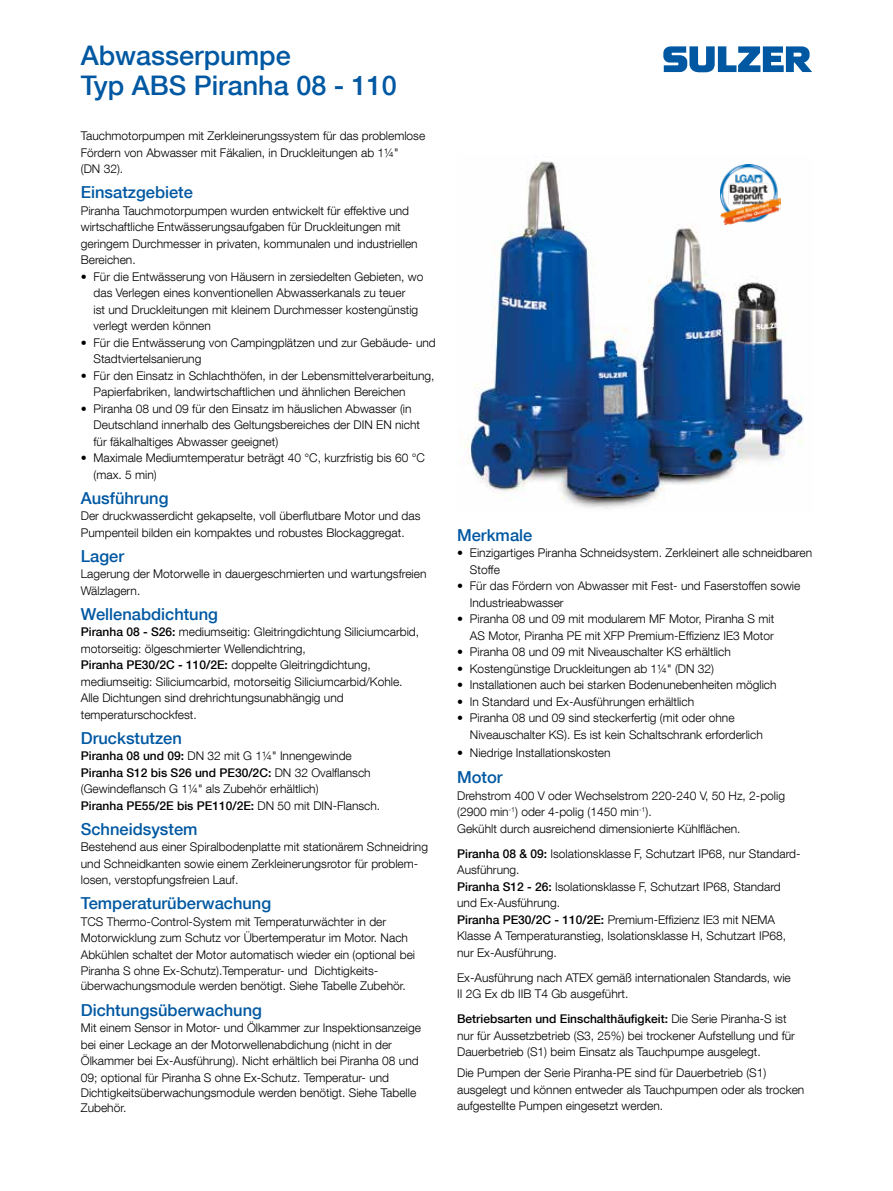
<style>
.page{position:relative;width:893px;height:1191px;background:#fff}
.page>*{position:absolute;margin:0;border:0;box-sizing:border-box;transform-origin:0 0}
.t1{font:500 27px/30px "Helvetica Neue LT Com";color:#0058a2}
.t2{font:500 16.5px "Helvetica Neue LT Com";color:#0058a2}
.t3{font:300 12px/16.5px "Helvetica Neue LT Com";color:#000}
.s1{font-weight:500}
</style>
<div class="page">
<svg style="left:663px;top:46px;width:149px;height:26px"></svg>
<img style="left:465px;top:156px;width:339px;height:353px">
<img style="left:721px;top:165px;width:59px;height:59px">
<h1 class="t1" style="left:81px;top:40px;width:318px">Abwasserpumpe<br>Typ ABS Piranha 08 - 110</h1>
<p class="t3" style="left:81px;top:127px;width:346px">Tauchmotorpumpen mit Zerkleinerungssystem für das problemlose<br>Fördern von Abwasser mit Fäkalien, in Druckleitungen ab 1¼"<br>(DN 32).</p>
<h2 class="t2" style="left:81px;top:182px;width:114px">Einsatzgebiete</h2>
<p class="t3" style="left:81px;top:202px;width:338px">Piranha Tauchmotorpumpen wurden entwickelt für effektive und wirtschaftliche Entwässerungsaufgaben für Druckleitungen mit geringem Durchmesser in privaten, kommunalen und industriellen Bereichen.</p>
<p class="t3" style="left:94px;top:268px;width:331px;text-indent:-13px">• Für die Entwässerung von Häusern in zersiedelten Gebieten, wo das Verlegen eines konventionellen Abwasserkanals zu teuer<br>ist und Druckleitungen mit kleinem Durchmesser kostengünstig verlegt werden können</p>
<p class="t3" style="left:94px;top:334px;width:344px;text-indent:-13px">• Für die Entwässerung von Campingplätzen und zur Gebäude- und<br>Stadtviertelsanierung</p>
<p class="t3" style="left:94px;top:367px;width:342px;text-indent:-13px">• Für den Einsatz in Schlachthöfen, in der Lebensmittelverarbeitung,<br>Papierfabriken, landwirtschaftlichen und ähnlichen Bereichen</p>
<p class="t3" style="left:94px;top:400px;width:328px;text-indent:-13px">• Piranha 08 und 09 für den Einsatz im häuslichen Abwasser (in<br>Deutschland innerhalb des Geltungsbereiches der DIN EN nicht für fäkalhaltiges Abwasser geeignet)</p>
<p class="t3" style="left:94px;top:449px;width:333px;text-indent:-13px">• Maximale Mediumtemperatur beträgt 40 °C, kurzfristig bis 60 °C (max. 5 min)</p>
<h2 class="t2" style="left:81px;top:488px;width:89px">Ausführung</h2>
<p class="t3" style="left:81px;top:507px;width:341px">Der druckwasserdicht gekapselte, voll überflutbare Motor und das<br>Pumpenteil bilden ein kompaktes und robustes Blockaggregat.</p>
<h2 class="t2" style="left:81px;top:546px;width:45px">Lager</h2>
<p class="t3" style="left:81px;top:565px;width:347px">Lagerung der Motorwelle in dauergeschmierten und wartungsfreien<br>Wälzlagern.</p>
<h2 class="t2" style="left:81px;top:604px;width:139px">Wellenabdichtung</h2>
<p class="t3" style="left:81px;top:623px;width:340px"><span class="s1">Piranha 08 - S26:</span> mediumseitig: Gleitringdichtung Siliciumcarbid, motorseitig: ölgeschmierter Wellendichtring,<br><span class="s1">Piranha PE30/2C - 110/2E:</span> doppelte Gleitringdichtung, mediumseitig: Siliciumcarbid, motorseitig Siliciumcarbid/Kohle.<br>Alle Dichtungen sind drehrichtungsunabhängig und temperaturschockfest.</p>
<h2 class="t2" style="left:81px;top:728px;width:103px">Druckstutzen</h2>
<p class="t3" style="left:81px;top:747px;width:301px"><span class="s1">Piranha 08 und 09:</span> DN 32 mit G 1¼" Innengewinde <span class="s1">Piranha S12 bis S26 und PE30/2C:</span> DN 32 Ovalflansch (Gewindeflansch G 1¼" als Zubehör erhältlich)<br><span class="s1">Piranha PE55/2E bis PE110/2E:</span> DN 50 mit DIN-Flansch.</p>
<h2 class="t2" style="left:81px;top:819px;width:118px">Schneidsystem</h2>
<p class="t3" style="left:81px;top:838px;width:349px">Bestehend aus einer Spiralbodenplatte mit stationärem Schneidring und Schneidkanten sowie einem Zerkleinerungsrotor für problem&shy;losen, verstopfungsfreien Lauf.</p>
<h2 class="t2" style="left:81px;top:893px;width:192px">Temperaturüberwachung</h2>
<p class="t3" style="left:81px;top:913px;width:336px">TCS Thermo-Control-System mit Temperaturwächter in der Motorwicklung zum Schutz vor Übertemperatur im Motor. Nach Abkühlen schaltet der Motor automatisch wieder ein (optional bei Piranha S ohne Ex-Schutz).Temperatur- und Dichtigkeits-</p>
<p class="t3" style="left:81px;top:977px;width:327px">überwachungsmodule werden benötigt. Siehe Tabelle Zubehör.</p>
<h2 class="t2" style="left:81px;top:999px;width:183px">Dichtungsüberwachung</h2>
<p class="t3" style="left:81px;top:1019px;width:342px">Mit einem Sensor in Motor- und Ölkammer zur Inspektionsanzeige bei einer Leckage an der Motorwellenabdichung (nicht in der Ölkammer bei Ex-Ausführung). Nicht erhältlich bei Piranha 08 und 09; optional für Piranha S ohne Ex-Schutz. Temperatur- und</p>
<p class="t3" style="left:81px;top:1084px;width:337px;line-height:15px">Dichtigkeitsüberwachungsmodule werden benötigt. Siehe Tabelle<br>Zubehör.</p>
<h2 class="t2" style="left:457px;top:525px;width:77px">Merkmale</h2>
<p class="t3" style="left:470px;top:544px;width:344px;text-indent:-13px">• Einzigartiges Piranha Schneidsystem. Zerkleinert alle schneidbaren<br>Stoffe</p>
<p class="t3" style="left:470px;top:577px;width:332px;text-indent:-13px">• Für das Fördern von Abwasser mit Fest- und Faserstoffen sowie<br>Industrieabwasser</p>
<p class="t3" style="left:457px;top:610px;width:319px;text-align:right">• Piranha 08 und 09 mit modularem MF Motor, Piranha S mit<br>AS Motor, Piranha PE mit XFP Premium-Effizienz IE3 Motor</p>
<p class="t3" style="left:457px;top:643px;width:275px">• Piranha 08 und 09 mit Niveauschalter KS erhältlich</p>
<p class="t3" style="left:457px;top:660px;width:259px">• Kostengünstige Druckleitungen ab 1¼" (DN 32)</p>
<p class="t3" style="left:457px;top:676px;width:321px">• Installationen auch bei starken Bodenunebenheiten möglich</p>
<p class="t3" style="left:457px;top:693px;width:239px">• In Standard und Ex-Ausführungen erhältlich</p>
<p class="t3" style="left:470px;top:709px;width:294px;text-indent:-13px">• Piranha 08 und 09 sind steckerfertig (mit oder ohne<br>Niveauschalter KS). Es ist kein Schaltschrank erforderlich</p>
<p class="t3" style="left:457px;top:744px;width:155px">• Niedrige Installationskosten</p>
<h2 class="t2" style="left:457px;top:767px;width:47px">Motor</h2>
<p class="t3" style="left:457px;top:787px;width:329px">Drehstrom 400 V oder Wechselstrom 220-240 V, 50 Hz, 2-polig (2900 min<sup>-1</sup>) oder 4-polig (1450 min<sup>-1</sup>).<br>Gekühlt durch ausreichend dimensionierte Kühlflächen.</p>
<p class="t3" style="left:457px;top:845px;width:345px"><span class="s1">Piranha 08 &amp; 09:</span> Isolationsklasse F, Schutzart IP68, nur Standard-Ausführung.<br><span class="s1">Piranha S12 - 26:</span> Isolationsklasse F, Schutzart IP68, Standard und Ex-Ausführung.<br><span class="s1">Piranha PE30/2C - 110/2E:</span> Premium-Effizienz IE3 mit NEMA Klasse A Temperaturanstieg, Isolationsklasse H, Schutzart IP68, nur Ex-Ausführung.</p>
<p class="t3" style="left:457px;top:969px;width:335px">Ex-Ausführung nach ATEX gemäß internationalen Standards, wie<br>II 2G Ex db IIB T4 Gb ausgeführt.</p>
<p class="t3" style="left:457px;top:1010px;width:339px"><span class="s1">Betriebsarten und Einschalthäufigkeit:</span> Die Serie Piranha-S ist nur für Aussetzbetrieb (S3, 25%) bei trockener Aufstellung und für<br>Dauerbetrieb (S1) beim Einsatz als Tauchpumpe ausgelegt.</p>
<p class="t3" style="left:457px;top:1064px;width:349px">Die Pumpen der Serie Piranha-PE sind für Dauerbetrieb (S1) ausgelegt und können entweder als Tauchpumpen oder als trocken aufgestellte Pumpen eingesetzt werden.</p>
</div>
